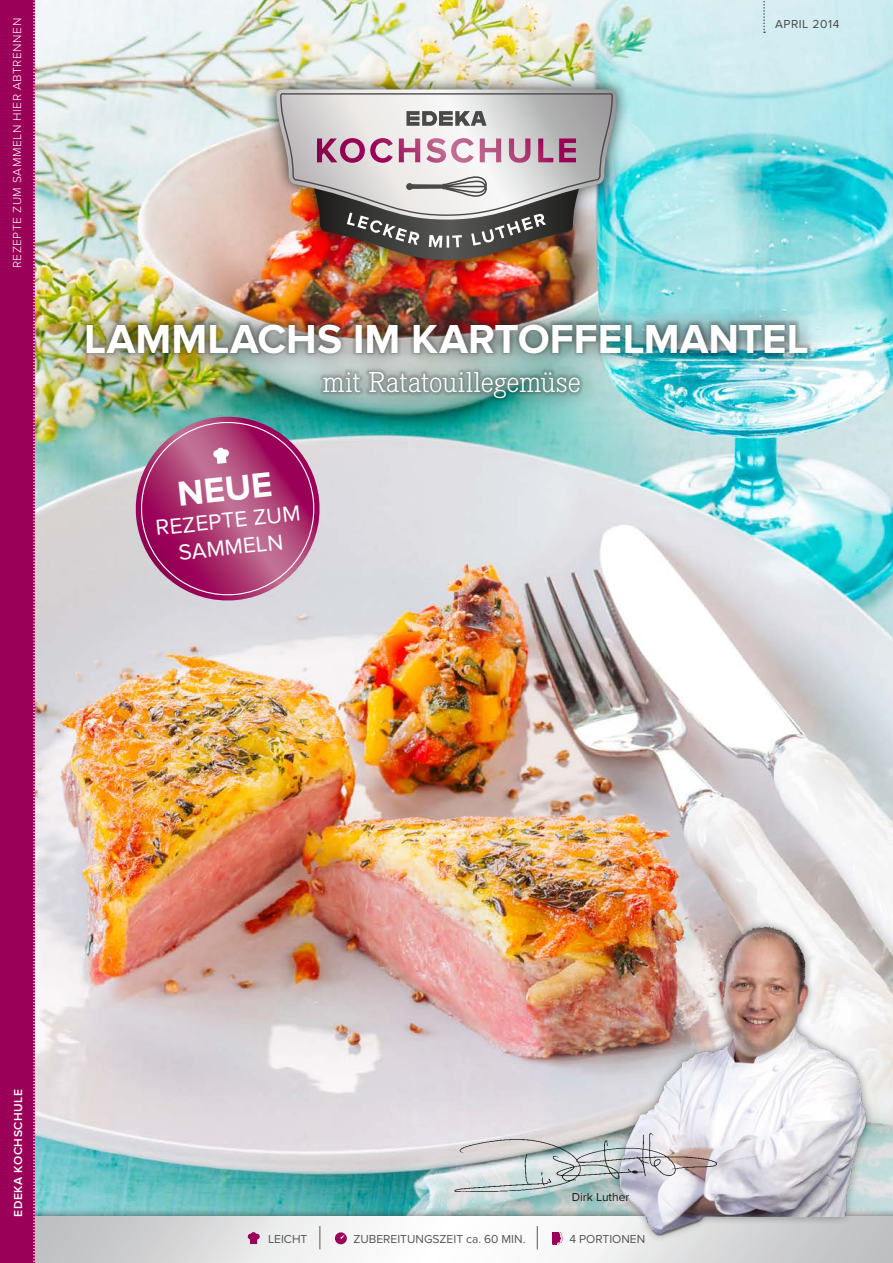
<style>
.page{position:relative;width:893px;height:1263px;background:#fff}
.page>*{position:absolute;margin:0;border:0;box-sizing:border-box;transform-origin:0 0}
.t1{font:700 42px "Proxima Nova";color:#fff}
.t2{font:700 36px "Proxima Nova";color:#fff}
.t3{font:300 30px "Corporate E";letter-spacing:-.015em;color:#fff}
.t4{font:22.5px/27px "Proxima Nova";color:#fff;text-align:center}
.t5{font:12px "Proxima Nova";color:#565656}
.t6{font:300 12px "Proxima Nova";letter-spacing:.045em;color:#fff}
.t7{font:600 12px "Proxima Nova";letter-spacing:.045em;color:#fff}
.t8{font:12px "Proxima Nova";color:#1a1a18}
.t9{font:12px "Proxima Nova";letter-spacing:.045em;color:#494948}
</style>
<div class="page">
<img style="left:35px;top:0;width:858px;height:1208px">
<div style="left:68px;top:306px;width:756px;height:110px;background:#1a1a18;opacity:.85"></div>
<div style="left:83px;top:320px;width:728px;height:82px;background:#1a1a18;opacity:.5"></div>
<svg style="left:131px;top:417px;width:193px;height:188px;background:#ae628d"></svg>
<div style="left:213px;top:450px;width:8px;height:8px;background:#fff;border-radius:50%"></div>
<div style="left:221px;top:449px;width:8px;height:8px;background:#fff;border-radius:50%"></div>
<div style="left:217px;top:447px;width:8px;height:8px;background:#fff;border-radius:50%"></div>
<svg style="left:763px;top:0;width:2px;height:33px"></svg>
<div style="left:0;top:1208px;width:893px;height:55px;background:#1a1a18;opacity:.7"></div>
<svg style="left:35px;top:1217px;width:858px;height:46px"></svg>
<div style="left:612px;top:918px;width:263px;height:325px;background:#1a1a18;opacity:.5"></div>
<img style="left:610px;top:906px;width:270px;height:330px">
<img style="left:451px;top:1128px;width:270px;height:69px">
<div style="left:263px;top:76px;width:367px;height:198px;background:#1a1a18;opacity:.8"></div>
<img style="left:276px;top:89px;width:341px;height:171px">
<div style="left:0;top:0;width:34px;height:1263px;background:#9b0059"></div>
<svg style="left:33px;top:0;width:2px;height:1263px"></svg>
<svg style="left:537px;top:1226px;width:1px;height:23px"></svg>
<svg style="left:319px;top:1226px;width:1px;height:23px"></svg>
<svg style="left:335px;top:1232px;width:12px;height:12px"></svg>
<svg style="left:553px;top:1232px;width:10px;height:12px"></svg>
<svg style="left:248px;top:1232px;width:12px;height:12px"></svg>
<p class="t6" style="left:10px;top:268px;width:252px;rotate:-90deg">Rezepte zum sammeln hier abtrennen</p>
<p class="t9" style="left:775px;top:17px;width:66px">APRIL 2014</p>
<h1 class="t1" style="left:84px;top:315px;width:715px">LAMMLACHS IM KARTOFFELMANTEL</h1>
<h3 class="t3" style="left:322px;top:366px;width:260px">mit Ratatouillegemüse</h3>
<h2 class="t2" style="left:175px;top:473px;width:97px;rotate:-6deg">NEUE</h2>
<h3 class="t4" style="left:154px;top:515px;width:147px;rotate:-6deg">REZEPTE ZUM<br>SAMMELN</h3>
<p class="t7" style="left:11px;top:1217px;width:129px;rotate:-90deg">EDEKA KOCHSCHULE</p>
<p class="t8" style="left:572px;top:1190px;width:59px">DIRK LUTHER</p>
<p class="t5" style="left:268px;top:1232px;width:41px">LEICHT</p>
<p class="t5" style="left:353px;top:1232px;width:173px">ZUBEREITUNGSZEIT CA. 60 MIN.</p>
<p class="t5" style="left:569px;top:1232px;width:77px">4 PORTIONEN</p>
</div>
